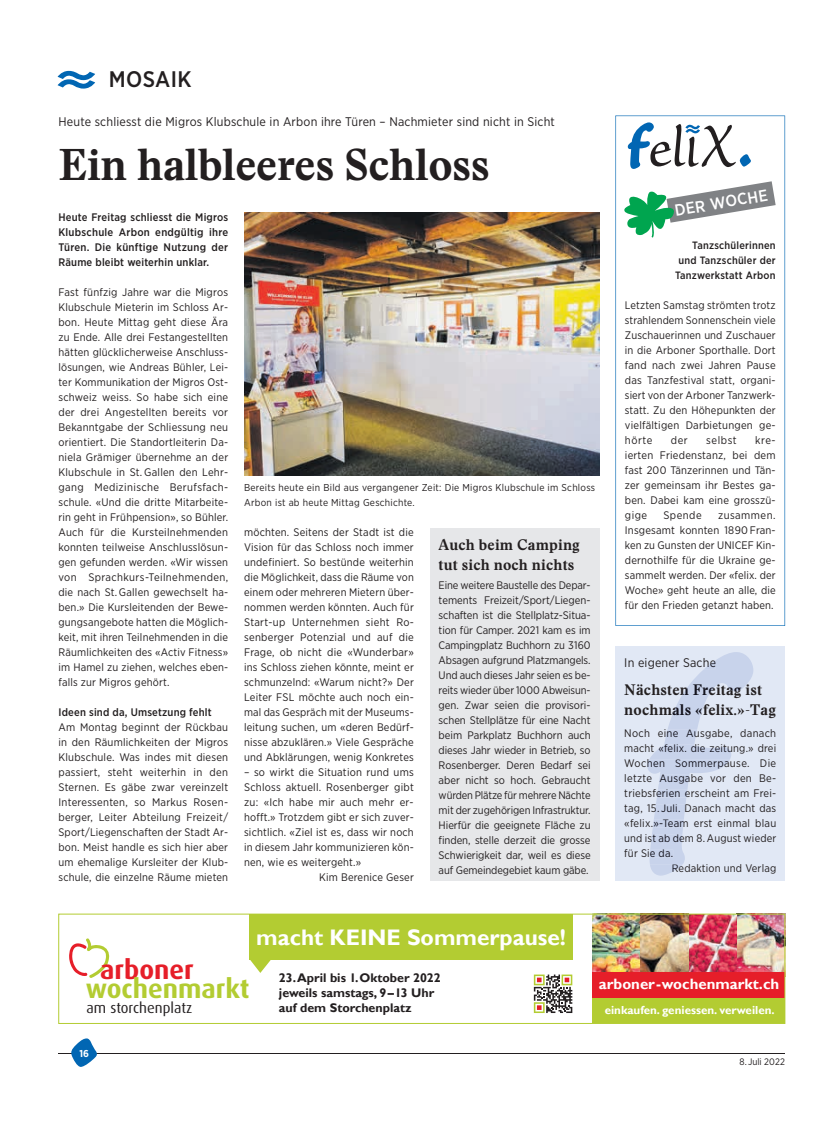
<style>
.page{position:relative;width:833px;height:1134px;background:#fff}
.page>*{position:absolute;margin:0;border:0;box-sizing:border-box;transform-origin:0 0}
.t1{font:700 43.75px "Stanley";letter-spacing:-.01em;color:#231f20}
.t2{font:700 26.62px "Dax";color:#b3cc32}
.t3{font:700 26.62px "Dax";color:#e61e29}
.t4{font:700 22.5px "Gill Sans";color:#fff}
.t5{font:500 22.5px "Gotham Narrow";letter-spacing:.015em;color:#231f20}
.t6{font:500 16.25px "Gotham Narrow";color:#fff}
.t7{font:700 15px/20px "Stanley";letter-spacing:.01em;color:#13121c}
.t8{font:700 15px/20px "Stanley";letter-spacing:.01em;color:#231f20}
.t9{font:700 15px "Gill Sans";color:#fff}
.t10{font:14.75px "Dax";color:#231f20}
.t11{font:12.5px "Gotham Narrow";letter-spacing:.015em;color:#231f20}
.t12{font:700 12.5px/15px "Gill Sans";color:#231f20}
.t13{font:12.5px "Gotham Narrow";letter-spacing:.015em;color:#13121c}
.t14{font:700 11.62px "Gill Sans";color:#fff}
.t15{font:11px/15px "Gotham Narrow";letter-spacing:.015em;color:#231f20;text-align:justify}
.t16{font:11px "Gotham Narrow";letter-spacing:.015em;color:#13121c}
.t17{font:500 11px/15px "Gotham Narrow";letter-spacing:.015em;color:#231f20;text-align:justify}
.t18{font:500 10.62px/15px "Gotham Narrow";letter-spacing:.02em;color:#231f20;text-align:right}
.t19{font:10px/15px "Gotham Narrow";letter-spacing:.025em;color:#231f20}
.t20{font:700 10px "Gotham Narrow";color:#fff}
.t21{font:9.38px "Gotham Narrow";letter-spacing:.005em;color:#231f20}
</style>
<div class="page">
<svg style="left:58px;top:70px;width:37px;height:19px"></svg>
<hr style="left:58px;top:1053px;width:727px;height:1px;background:#231f20">
<svg style="left:71px;top:1038px;width:26px;height:29px"></svg>
<svg style="left:615px;top:116px;width:170px;height:510px"></svg>
<svg style="left:628px;top:122px;width:123px;height:47px"></svg>
<svg style="left:623px;top:181px;width:152px;height:57px"></svg>
<img style="left:244px;top:212px;width:355px;height:264px">
<div style="left:430px;top:529px;width:169px;height:352px;background:#e6e7e9"></div>
<div style="left:615px;top:647px;width:170px;height:234px;background:#e1e8f5"></div>
<svg style="left:647px;top:652px;width:106px;height:224px"></svg>
<img style="left:593px;top:916px;width:48px;height:55px">
<img style="left:641px;top:916px;width:96px;height:55px">
<img style="left:737px;top:916px;width:46px;height:55px">
<svg style="left:533px;top:974px;width:40px;height:39px"></svg>
<svg style="left:534px;top:974px;width:38px;height:39px"></svg>
<div style="left:593px;top:997px;width:192px;height:26px;background:#b3cc32"></div>
<div style="left:593px;top:971px;width:192px;height:26px;background:#e61e29"></div>
<svg style="left:69px;top:938px;width:41px;height:40px"></svg>
<div style="left:250px;top:914px;width:323px;height:45px;background:#b3cc32"></div>
<svg style="left:250px;top:959px;width:21px;height:14px"></svg>
<div style="left:58px;top:914px;width:727px;height:110px;border:1px solid #b3cc32"></div>
<h3 class="t5" style="left:109px;top:65px;width:84px">MOSAIK</h3>
<p class="t11" style="left:58px;top:114px;width:498px">Heute schliesst die Migros Klubschule in Arbon ihre Türen – Nachmieter sind nicht in Sicht</p>
<h1 class="t1" style="left:58px;top:139px;width:433px">Ein halbleeres Schloss</h1>
<p class="t17" style="left:58px;top:209px;width:171px">Heute Freitag schliesst die Migros Klubschule Arbon endgültig ihre Türen. Die künftige Nutzung der Räume bleibt weiterhin unklar.</p>
<p class="t15" style="left:58px;top:284px;width:171px">Fast fünfzig Jahre war die Migros Klubschule Mieterin im Schloss Ar&shy;bon. Heute Mittag geht diese Ära zu Ende. Alle drei Festangestellten hätten glücklicherweise Anschluss&shy;lösungen, wie Andreas Bühler, Lei&shy;ter Kommunikation der Migros Ost&shy;schweiz weiss. So habe sich eine der drei Angestellten bereits vor Bekanntgabe der Schliessung neu orientiert. Die Standortleiterin Da&shy;niela Grämiger übernehme an der Klubschule in St. Gallen den Lehr&shy;gang Medizinische Berufsfach&shy;schule. «Und die dritte Mitarbeite&shy;rin geht in Frühpension», so Bühler.<br>Auch für die Kursteilnehmenden konnten teilweise Anschlusslösun&shy;gen gefunden werden. «Wir wissen von Sprachkurs-Teilnehmenden, die nach St. Gallen gewechselt ha&shy;ben.» Die Kursleitenden der Bewe&shy;gungsangebote hatten die Möglich&shy;keit, mit ihren Teilnehmenden in die Räumlichkeiten des «Activ Fitness» im Hamel zu ziehen, welches eben&shy;falls zur Migros gehört.</p>
<p class="t17" style="left:58px;top:704px;width:155px">Ideen sind da, Umsetzung fehlt</p>
<p class="t15" style="left:58px;top:719px;width:171px">Am Montag beginnt der Rückbau in den Räumlichkeiten der Migros Klubschule. Was indes mit diesen passiert, steht weiterhin in den Sternen. Es gäbe zwar vereinzelt Interessenten, so Markus Rosen&shy;berger, Leiter Abteilung Freizeit/ Sport/Liegenschaften der Stadt Ar&shy;bon. Meist handle es sich hier aber um ehemalige Kursleiter der Klub&shy;schule, die einzelne Räume mieten</p>
<p class="t19" style="left:244px;top:480px;width:352px">Bereits heute ein Bild aus vergangener Zeit: Die Migros Klubschule im Schloss<br>Arbon ist ab heute Mittag Geschichte.</p>
<h3 class="t8" style="left:438px;top:535px;width:143px">Auch beim Camping tut sich noch nichts</h3>
<p class="t15" style="left:438px;top:577px;width:154px">Eine weitere Baustelle des Depar&shy;tements Freizeit/Sport/Liegen&shy;schaften ist die Stellplatz-Situa&shy;tion für Camper. 2021 kam es im Campingplatz Buchhorn zu 3160<br>Absagen aufgrund Platzmangels.<br>Und auch dieses Jahr seien es be&shy;reits wieder über 1000 Abweisun&shy;gen. Zwar seien die provisori&shy;schen Stellplätze für eine Nacht beim Parkplatz Buchhorn auch dieses Jahr wieder in Betrieb, so Rosenberger. Deren Bedarf sei aber nicht so hoch. Gebraucht würden Plätze für mehrere Nächte mit der zugehörigen Infrastruktur.<br>Hierfür die geeignete Fläche zu finden, stelle derzeit die grosse Schwierigkeit dar, weil es diese auf Gemeindegebiet kaum gäbe.</p>
<p class="t15" style="left:244px;top:524px;width:171px">möchten. Seitens der Stadt ist die Vision für das Schloss noch immer undefiniert. So bestünde weiterhin die Möglichkeit, dass die Räume von einem oder mehreren Mietern über&shy;nommen werden könnten. Auch für Start-up Unternehmen sieht Ro&shy;senberger Potenzial und auf die Frage, ob nicht die «Wunderbar» ins Schloss ziehen könnte, meint er schmunzelnd: «Warum nicht?» Der Leiter FSL möchte auch noch ein&shy;mal das Gespräch mit der Museums&shy;leitung suchen, um «deren Bedürf&shy;nisse abzuklären.» Viele Gespräche und Abklärungen, wenig Konkretes</p>
<p class="t15" style="left:244px;top:764px;width:171px">– so wirkt die Situation rund ums</p>
<p class="t15" style="left:244px;top:779px;width:171px">Schloss aktuell. Rosenberger gibt</p>
<p class="t15" style="left:244px;top:794px;width:171px">zu: «Ich habe mir auch mehr er-</p>
<p class="t15" style="left:244px;top:809px;width:171px">hofft.» Trotzdem gibt er sich zuver-</p>
<p class="t15" style="left:244px;top:824px;width:171px">sichtlich. «Ziel ist es, dass wir noch</p>
<p class="t15" style="left:244px;top:839px;width:171px">in diesem Jahr kommunizieren kön-</p>
<p class="t15" style="left:244px;top:854px;width:119px">nen, wie es weitergeht.»</p>
<p class="t15" style="left:319px;top:869px;width:96px">Kim Berenice Geser</p>
<h3 class="t4" style="left:256px;top:924px;width:311px">macht KEINE Sommerpause!</h3>
<h3 class="t6" style="left:673px;top:200px;width:96px;rotate:-9deg">DER WOCHE</h3>
<p class="t18" style="left:675px;top:237px;width:102px">Tanzschülerinnen und Tanzschüler der<br>Tanzwerkstatt Arbon</p>
<p class="t15" style="left:625px;top:297px;width:152px">Letzten Samstag strömten trotz strahlendem Sonnenschein viele Zuschauerinnen und Zuschauer in die Arboner Sporthalle. Dort fand nach zwei Jahren Pause das Tanzfestival statt, organi&shy;siert von der Arboner Tanzwerk&shy;statt. Zu den Höhepunkten der vielfältigen Darbietungen ge&shy;hörte</p>
<p class="t15" style="left:625px;top:432px;width:152px;text-indent:130px">kre&shy;ierten Friedenstanz, bei dem fast 200 Tänzerinnen und Tän&shy;zer gemeinsam ihr Bestes ga&shy;ben. Dabei kam eine grosszü&shy;gige</p>
<p class="t15" style="left:671px;top:432px;width:18px">der</p>
<p class="t15" style="left:706px;top:432px;width:32px">selbst</p>
<p class="t15" style="left:663px;top:507px;width:40px">Spende</p>
<p class="t15" style="left:625px;top:507px;width:152px;text-indent:93px">zusammen.<br>Insgesamt konnten 1890 Fran&shy;ken zu Gunsten der UNICEF Kin&shy;dernothilfe für die Ukraine ge&shy;sammelt werden. Der «felix. der Woche» geht heute an alle, die für den Frieden getanzt haben.</p>
<p class="t13" style="left:624px;top:655px;width:93px">In eigener Sache</p>
<h3 class="t7" style="left:624px;top:680px;width:153px">Nächsten Freitag ist nochmals «felix.»-Tag</h3>
<p class="t16" style="left:624px;top:727px;width:153px">Noch eine Ausgabe, danach</p>
<p class="t16" style="left:624px;top:742px;width:153px">macht «felix. die zeitung.» drei</p>
<p class="t16" style="left:624px;top:757px;width:153px">Wochen Sommerpause. Die</p>
<p class="t16" style="left:624px;top:772px;width:153px">letzte Ausgabe vor den Be-</p>
<p class="t16" style="left:624px;top:787px;width:153px">triebsferien erscheint am Frei-</p>
<p class="t16" style="left:624px;top:802px;width:153px">tag, 15. Juli. Danach macht das</p>
<p class="t16" style="left:624px;top:817px;width:153px">«felix.»-Team erst einmal blau</p>
<p class="t16" style="left:624px;top:832px;width:153px">und ist ab dem 8. August wieder</p>
<p class="t16" style="left:624px;top:847px;width:50px">für Sie da.</p>
<p class="t16" style="left:671px;top:862px;width:106px">Redaktion und Verlag</p>
<h2 class="t3" style="left:100px;top:954px;width:95px">arboner</h2>
<h2 class="t2" style="left:86px;top:974px;width:165px">wochenmarkt</h2>
<h3 class="t10" style="left:87px;top:999px;width:107px">am storchenplatz</h3>
<p class="t14" style="left:604px;top:1003px;width:171px">einkaufen. geniessen. verweilen.</p>
<p class="t12" style="left:279px;top:971px;width:163px">23. April bis 1. Oktober 2022 jeweils samstags, 9–13 Uhr auf dem Storchenplatz</p>
<h3 class="t9" style="left:599px;top:975px;width:182px">arboner-wochenmarkt.ch</h3>
<p class="t20" style="left:79px;top:1047px;width:11px">16</p>
<p class="t21" style="left:739px;top:1056px;width:47px">8. Juli 2022</p>
</div>
